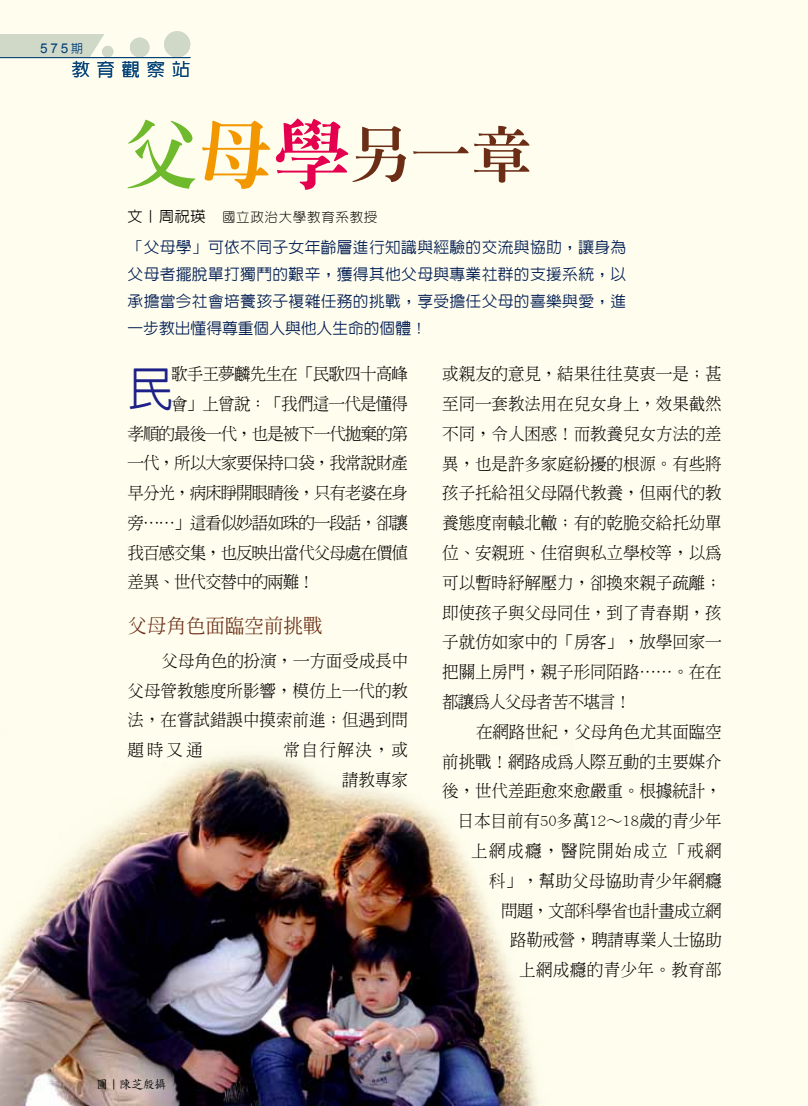
<style>
.page{position:relative;width:808px;height:1106px;background:#fffeee}
.page>*{position:absolute;margin:0;border:0;box-sizing:border-box;transform-origin:0 0}
.t1{font:800 58.95px "Inn Ming";color:#6b2d15}
.t2{font:500 46.2px "New Gothic";color:#1d2088}
.t3{font:500 19.5px "Inn Ming";color:#6b2d15}
.t4{font:500 17.7px "New Gothic";letter-spacing:.39em;color:#003f77}
.t5{font:300 16.5px/29.8px "Inn Ming";letter-spacing:-.005em;color:#000;text-align:justify}
.t6{font:300 16.5px "Inn Ming";letter-spacing:-.06em;color:#000}
.t7{font:300 16.5px "Inn Ming";letter-spacing:-.045em;color:#000}
.t8{font:300 16.5px/29.7px "Inn Ming";letter-spacing:.09em;color:#000;text-align:right}
.t9{font:500 15.45px/27px "New Gothic";letter-spacing:.02em;color:#001c54;text-align:justify}
.t10{font:13.5px "Arial";color:#003f77}
.t11{font:300 13.2px "Yen Round";letter-spacing:.05em;color:#000}
.t12{font:500 12px "Zen Kai";color:#000}
.s1{font-family:"New Gothic";font-weight:500;font-size:12px}
.s2{font-size:73.8px;color:#6fba2c}
.s3{font-size:73.8px;color:#f39700}
.s4{font-size:73.8px;color:#e5004f}
.s5{font-family:"New Gothic";font-weight:500;font-size:14.7px}
</style>
<div class="page">
<img style="left:0;top:755px;width:538px;height:351px">
<div style="left:164px;top:31px;width:26px;height:26px;background:#d0d8c8;border-radius:50%"></div>
<div style="left:102px;top:46px;width:11px;height:11px;background:#d0d8c8;border-radius:50%"></div>
<div style="left:130px;top:38px;width:19px;height:19px;background:#d0d8c8;border-radius:50%"></div>
<div style="left:0;top:34px;width:104px;height:23px;background:#d0d8c8"></div>
<hr style="left:0;top:57px;width:190px;height:1px;background:#003f77">
<p class="t10" style="left:40px;top:40px;width:45px">575<span class="s1">期</span></p>
<p class="t4" style="left:72px;top:60px;width:120px">教育觀察站</p>
<h1 class="t1" style="left:123px;top:125px;width:410px"><span class="s2">父</span><span class="s3">母</span><span class="s4">學</span>另一章</h1>
<p class="t11" style="left:128px;top:210px;width:251px"><span class="s5">文｜周祝瑛</span> 國立政治大學教育系教授</p>
<p class="t9" style="left:128px;top:234px;width:500px">「父母學」可依不同子女年齡層進行知識與經驗的交流與協助，讓身為父母者擺脫單打獨鬥的艱辛，獲得其他父母與專業社群的支援系統，以承擔當今社會培養孩子複雜任務的挑戰，享受擔任父母的喜樂與愛，進一步教出懂得尊重個人與他人生命的個體！</p>
<h2 class="t2" style="left:128px;top:365px;width:48px">民</h2>
<p class="t7" style="left:171px;top:366px;width:239px">歌手王夢麟先生在「民歌四十高峰</p>
<p class="t7" style="left:171px;top:395px;width:239px">會」上曾說：「我們這一代是懂得</p>
<p class="t6" style="left:128px;top:425px;width:282px">孝順的最後一代，也是被下一代拋棄的第</p>
<p class="t6" style="left:128px;top:455px;width:282px">一代，所以大家要保持口袋，我常說財產</p>
<p class="t6" style="left:128px;top:484px;width:282px">早分光，病床睜開眼睛後，只有老婆在身</p>
<p class="t6" style="left:128px;top:514px;width:282px">旁⋯⋯」這看似妙語如珠的一段話，卻讓</p>
<p class="t6" style="left:128px;top:544px;width:282px">我百感交集，也反映出當代父母處在價值</p>
<p class="t6" style="left:128px;top:574px;width:189px">差異、世代交替中的兩難！</p>
<p class="t3" style="left:128px;top:616px;width:196px">父母角色面臨空前挑戰</p>
<p class="t5" style="left:128px;top:646px;width:282px;text-indent:34px">父母角色的扮演，一方面受成長中父母管教態度所影響，模仿上一代的教法，在嘗試錯誤中摸索前進；但遇到問題時又通</p>
<p class="t8" style="left:284px;top:735px;width:126px">常自行解決，或請教專家</p>
<p class="t5" style="left:442px;top:359px;width:281px">或親友的意見，結果往往莫衷一是；甚至同一套教法用在兒女身上，效果截然不同，令人困惑！而教養兒女方法的差異，也是許多家庭紛擾的根源。有些將孩子托給祖父母隔代教養，但兩代的教養態度南轅北轍；有的乾脆交給托幼單位、安親班、住宿與私立學校等，以為可以暫時紓解壓力，卻換來親子疏離；即使孩子與父母同住，到了青春期，孩子就仿如家中的「房客」，放學回家一把關上房門，親子形同陌路⋯⋯。在在都讓為人父母者苦不堪言！</p>
<p class="t5" style="left:442px;top:716px;width:281px;text-align:right">在網路世紀，父母角色尤其面臨空<br>前挑戰！網路成為人際互動的主要媒介後，世代差距愈來愈嚴重。根據統計，日本目前有50多萬12∼18歲的青少年上網成癮，醫院開始成立「戒網<br>科」，幫助父母協助青少年網癮<br>問題，文部科學省也計畫成立網<br>路勒戒營，聘請專業人士協助<br>上網成癮的青少年。教育部</p>
<p class="t12" style="left:96px;top:1078px;width:72px">圖｜陳芝殷攝</p>
</div>
